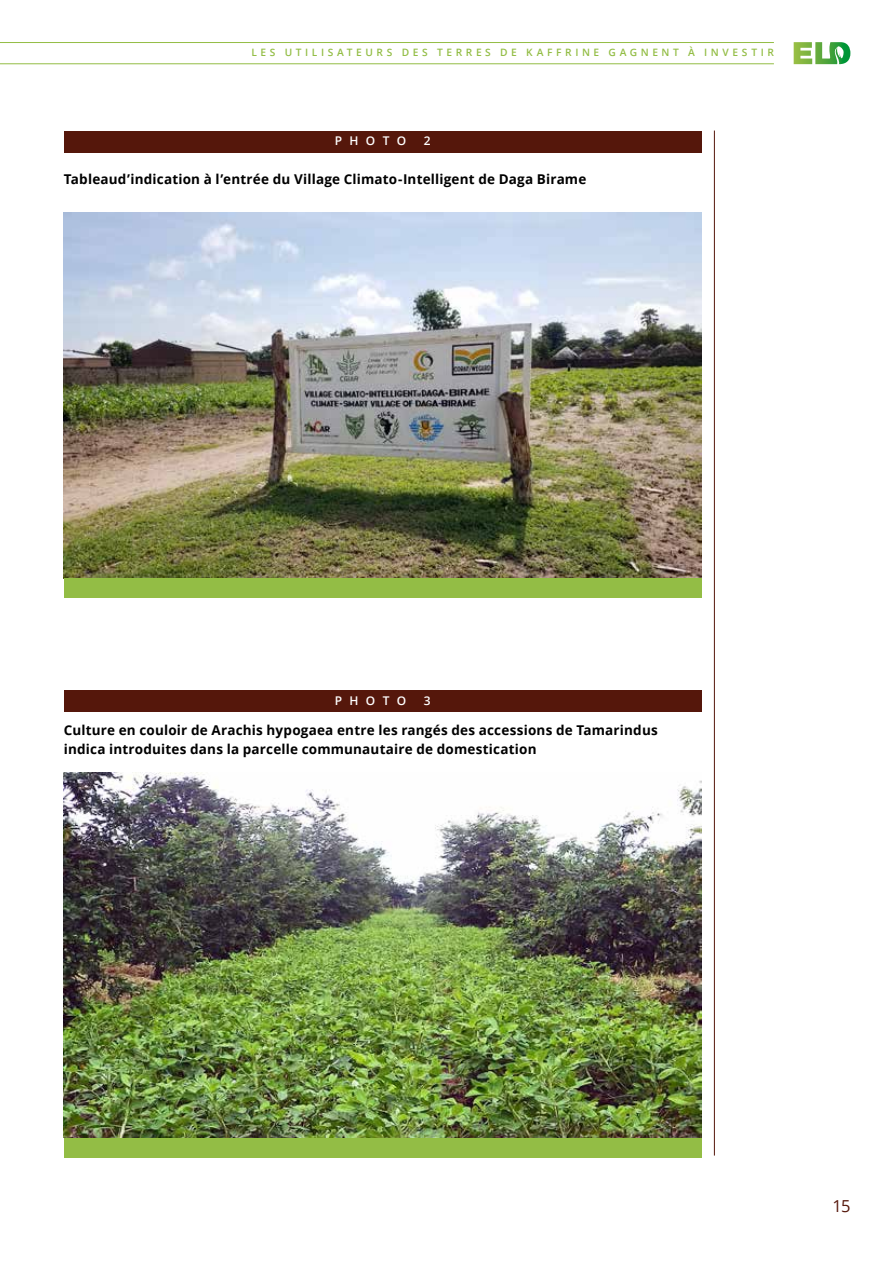
<style>
.page{position:relative;width:893px;height:1263px;background:#fff}
.page>*{position:absolute;margin:0;border:0;box-sizing:border-box;transform-origin:0 0}
.t1{font:16.5px "Open Sans";color:#55170b}
.t2{font:700 13.5px/19.5px "Open Sans";letter-spacing:.015em;color:#000}
.t3{font:600 12px "Open Sans";letter-spacing:.61em;color:#fff}
.t4{font:600 10.2px "Open Sans";letter-spacing:.355em;color:#93bd45}
</style>
<div class="page">
<hr style="left:0;top:42px;width:774px;height:1px;background:#93bd45">
<hr style="left:0;top:63px;width:774px;height:1px;background:#93bd45">
<svg style="left:793px;top:42px;width:58px;height:23px"></svg>
<hr style="left:714px;top:131px;width:1px;height:1024px;background:#55170b">
<img style="left:64px;top:213px;width:638px;height:365px">
<img style="left:64px;top:772px;width:638px;height:366px">
<div style="left:64px;top:578px;width:638px;height:20px;background:#93bd45"></div>
<div style="left:64px;top:1138px;width:638px;height:19px;background:#93bd45"></div>
<div style="left:64px;top:131px;width:638px;height:21px;background:#55170b"></div>
<div style="left:64px;top:690px;width:638px;height:22px;background:#55170b"></div>
<p class="t4" style="left:251px;top:45px;width:524px">LES UTILISATEURS DES TERRES DE KAFFRINE GAGNENT À INVESTIR</p>
<p class="t3" style="left:335px;top:133px;width:73px">PHOTO</p>
<p class="t3" style="left:424px;top:133px;width:8px">2</p>
<p class="t2" style="left:64px;top:169px;width:524px">Tableaud’indication à l’entrée du Village Climato-Intelligent de Daga Birame</p>
<p class="t3" style="left:335px;top:692px;width:73px">PHOTO</p>
<p class="t3" style="left:424px;top:692px;width:8px">3</p>
<p class="t2" style="left:64px;top:720px;width:596px">Culture en couloir de Arachis hypogaea entre les rangés des accessions de Tamarindus indica introduites dans la parcelle communautaire de domestication</p>
<p class="t1" style="left:832px;top:1194px;width:19px">15</p>
</div>
